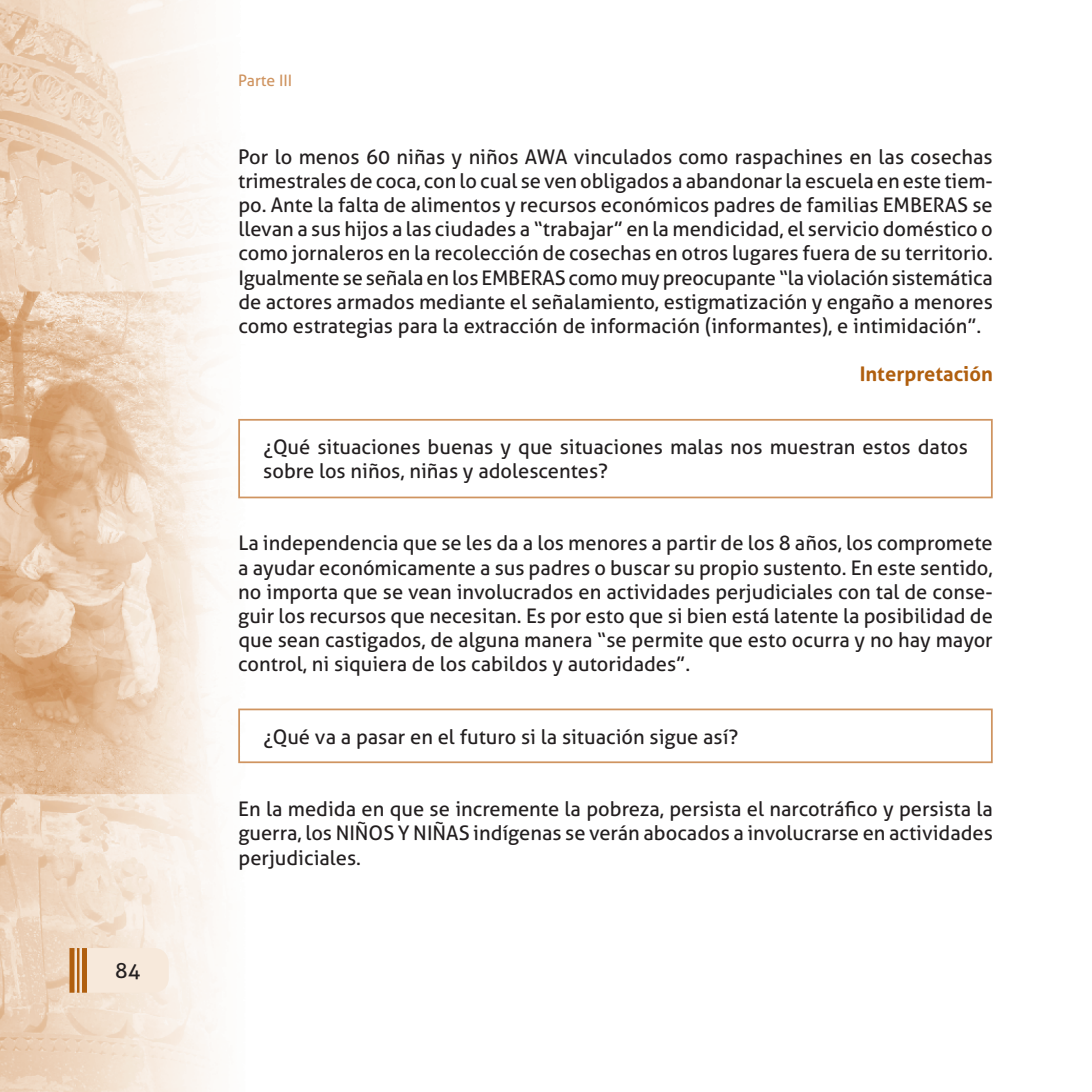
<style>
.page{position:relative;width:1092px;height:1092px;background:#fff}
.page>*{position:absolute;margin:0;border:0;box-sizing:border-box;transform-origin:0 0}
.t1{font:21px "Aller";color:#231f20}
.t2{font:20.12px/24.2px "Aller";color:#231f20;text-align:justify}
.t3{font:700 20.12px "Aller";color:#b05f0f}
.t4{font:15.75px "Aller";color:#cf9460}
</style>
<div class="page">
<img style="left:0;top:0;width:993px;height:1091px">
<div style="left:69px;top:947px;width:100px;height:45px;background:#f7e9db;border-radius:15px"></div>
<div style="left:82px;top:947px;width:5px;height:45px;background:#b05f0f"></div>
<hr style="left:77px;top:947px;width:2px;height:45px;background:#b05f0f">
<div style="left:69px;top:947px;width:5px;height:45px;background:#b05f0f"></div>
<div style="left:238px;top:419px;width:754px;height:79px;border:2px solid #cf9460"></div>
<div style="left:238px;top:708px;width:754px;height:55px;border:2px solid #cf9460"></div>
<p class="t1" style="left:115px;top:957px;width:27px">84</p>
<p class="t4" style="left:238px;top:71px;width:55px">Parte III</p>
<p class="t2" style="left:238px;top:144px;width:756px">Por lo menos 60 niñas y niños AWA vinculados como raspachines en las cosechas trimestrales de coca, con lo cual se ven obligados a abandonar la escuela en este tiem&shy;po. Ante la falta de alimentos y recursos económicos padres de familias EMBERAS se llevan a sus hijos a las ciudades a “trabajar” en la mendicidad, el servicio doméstico o como jornaleros en la recolección de cosechas en otros lugares fuera de su territorio.<br>Igualmente se señala en los EMBERAS como muy preocupante “la violación sistemática de actores armados mediante el señalamiento, estigmatización y engaño a menores como estrategias para la extracción de información (informantes), e intimidación”.</p>
<p class="t3" style="left:859px;top:361px;width:135px">Interpretación</p>
<p class="t2" style="left:263px;top:434px;width:706px">¿Qué situaciones buenas y que situaciones malas nos muestran estos datos sobre los niños, niñas y adolescentes?</p>
<p class="t2" style="left:238px;top:531px;width:756px">La independencia que se les da a los menores a partir de los 8 años, los compromete a ayudar económicamente a sus padres o buscar su propio sustento. En este sentido, no importa que se vean involucrados en actividades perjudiciales con tal de conse&shy;guir los recursos que necesitan. Es por esto que si bien está latente la posibilidad de que sean castigados, de alguna manera “se permite que esto ocurra y no hay mayor control, ni siquiera de los cabildos y autoridades”.</p>
<p class="t2" style="left:263px;top:724px;width:477px">¿Qué va a pasar en el futuro si la situación sigue así?</p>
<p class="t2" style="left:238px;top:796px;width:756px">En la medida en que se incremente la pobreza, persista el narcotráfico y persista la guerra, los NIÑOS Y NIÑAS indígenas se verán abocados a involucrarse en actividades perjudiciales.</p>
</div>
